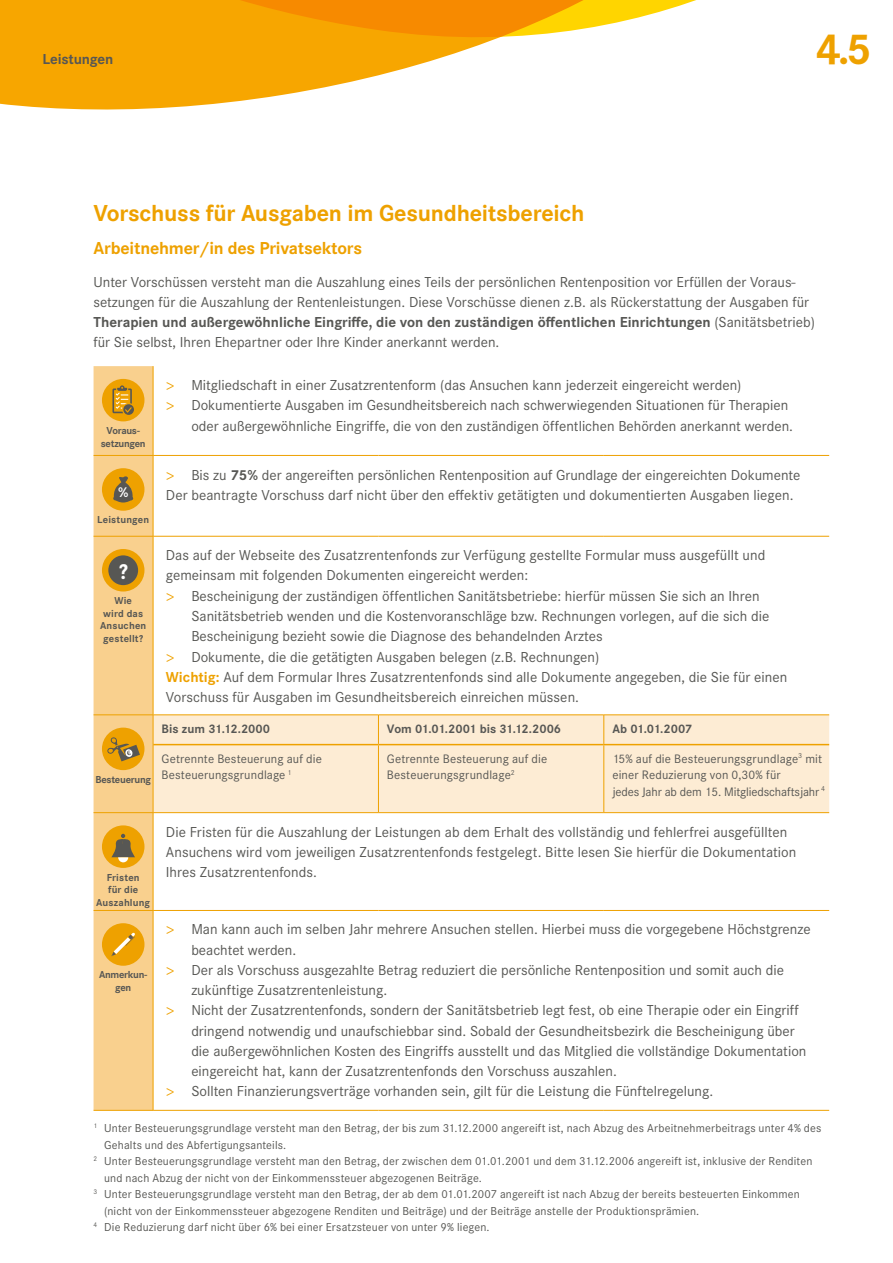
<style>
.page{position:relative;width:893px;height:1263px;background:#fff}
.page>*{position:absolute;margin:0;border:0;box-sizing:border-box;transform-origin:0 0}
.t1{font:700 45px "Corporate S";color:#eea100}
.t2{font:700 24px "Corporate S";letter-spacing:-.01em;color:#eea100}
.t3{font:700 22.5px "Corporate S";color:#fff}
.t4{font:700 18px "Corporate S";letter-spacing:-.01em;color:#eea100}
.t5{font:15px/20.2px "Corporate S";color:#575754}
.t6{font:700 15px "Corporate S";letter-spacing:-.01em;color:#575754}
.t7{font:700 14.55px "Corporate S";color:#fff}
.t8{font:12.75px/16.5px "Corporate S";letter-spacing:.01em;color:#575754}
.t9{font:700 12.75px "Corporate S";letter-spacing:-.015em;color:#575754}
.t10{font:700 12.75px "Corporate S";letter-spacing:.005em;color:#575754}
.t11{font:12px "Corporate S";letter-spacing:.015em;color:#575754}
.t12{font:700 10.5px/12.6px "Corporate S";letter-spacing:.01em;color:#575754;text-align:center}
.t13{font:700 10.5px/12.6px "Corporate S";letter-spacing:-.025em;color:#575754;text-align:center}
.s1{font-weight:700}
.s2{font-family:"Myriad Pro";color:#eea100}
.s3{font-weight:700;color:#eea100}
</style>
<div class="page">
<svg style="left:0;top:74px;width:383px;height:36px;fill:#f7a600"></svg>
<svg style="left:0;top:0;width:696px;height:74px;fill:#f7a600"></svg>
<div style="left:154px;top:716px;width:675px;height:96px;background:#fdecd4"></div>
<hr style="left:153px;top:455px;width:225px;height:1px;background:#eea100">
<hr style="left:378px;top:455px;width:226px;height:1px;background:#eea100">
<hr style="left:604px;top:455px;width:225px;height:1px;background:#eea100">
<hr style="left:153px;top:536px;width:225px;height:1px;background:#eea100">
<hr style="left:378px;top:536px;width:226px;height:1px;background:#eea100">
<hr style="left:604px;top:536px;width:225px;height:1px;background:#eea100">
<hr style="left:153px;top:715px;width:225px;height:1px;background:#eea100">
<hr style="left:378px;top:715px;width:226px;height:1px;background:#eea100">
<svg style="left:378px;top:716px;width:1px;height:28px"></svg>
<hr style="left:604px;top:715px;width:225px;height:1px;background:#eea100">
<svg style="left:604px;top:715px;width:1px;height:29px"></svg>
<hr style="left:378px;top:745px;width:1px;height:67px;background:#eea100">
<hr style="left:604px;top:745px;width:1px;height:67px;background:#eea100">
<hr style="left:153px;top:812px;width:225px;height:1px;background:#eea100">
<hr style="left:378px;top:812px;width:226px;height:1px;background:#eea100">
<hr style="left:604px;top:812px;width:225px;height:1px;background:#eea100">
<hr style="left:153px;top:744px;width:225px;height:1px;background:#eea100">
<hr style="left:378px;top:744px;width:226px;height:1px;background:#eea100">
<hr style="left:604px;top:744px;width:225px;height:1px;background:#eea100">
<hr style="left:153px;top:910px;width:225px;height:1px;background:#eea100">
<hr style="left:378px;top:910px;width:226px;height:1px;background:#eea100">
<hr style="left:604px;top:910px;width:225px;height:1px;background:#eea100">
<hr style="left:94px;top:1110px;width:59px;height:1px;background:#eea100">
<hr style="left:153px;top:1110px;width:225px;height:1px;background:#eea100">
<hr style="left:378px;top:1110px;width:226px;height:1px;background:#eea100">
<hr style="left:604px;top:1110px;width:225px;height:1px;background:#eea100">
<hr style="left:153px;top:366px;width:1px;height:89px;background:#eea100">
<hr style="left:153px;top:456px;width:1px;height:80px;background:#eea100">
<hr style="left:153px;top:536px;width:1px;height:179px;background:#eea100">
<hr style="left:153px;top:715px;width:1px;height:30px;background:#eea100">
<hr style="left:153px;top:745px;width:1px;height:67px;background:#eea100">
<hr style="left:153px;top:813px;width:1px;height:97px;background:#eea100">
<hr style="left:153px;top:911px;width:1px;height:199px;background:#eea100">
<svg style="left:94px;top:366px;width:59px;height:744px"></svg>
<p class="t6" style="left:43px;top:50px;width:72px">Leistungen</p>
<h1 class="t1" style="left:816px;top:23px;width:57px">4.5</h1>
<h2 class="t2" style="left:94px;top:200px;width:492px">Vorschuss für Ausgaben im Gesundheitsbereich</h2>
<p class="t4" style="left:94px;top:237px;width:270px">Arbeitnehmer/in des Privatsektors</p>
<p class="t5" style="left:94px;top:272px;width:723px">Unter Vorschüssen versteht man die Auszahlung eines Teils der persönlichen Rentenposition vor Erfüllen der Voraus&shy;setzungen für die Auszahlung der Rentenleistungen. Diese Vorschüsse dienen z.B. als Rückerstattung der Ausgaben für <span class="s1">Therapien und außergewöhnliche Eingriffe, die von den zuständigen öffentlichen Einrichtungen</span> (Sanitätsbetrieb) für Sie selbst, Ihren Ehepartner oder Ihre Kinder anerkannt werden.</p>
<p class="t13" style="left:101px;top:424px;width:46px">Voraus&shy;setzungen</p>
<p class="t7" style="left:118px;top:484px;width:12px">%</p>
<p class="t12" style="left:97px;top:514px;width:53px">Leistungen</p>
<h3 class="t3" style="left:119px;top:559px;width:11px">?</h3>
<p class="t12" style="left:100px;top:595px;width:48px">Wie<br>wird das<br>Ansuchen gestellt?</p>
<p class="t13" style="left:95px;top:773px;width:57px">Besteuerung</p>
<p class="t12" style="left:96px;top:871px;width:55px">Fristen<br>für die<br>Auszahlung</p>
<p class="t5" style="left:166px;top:375px;width:577px"><span class="s2">&gt;</span> Mitgliedschaft in einer Zusatzrentenform (das Ansuchen kann jederzeit eingereicht werden)</p>
<p class="t5" style="left:166px;top:395px;width:624px"><span class="s2">&gt;</span> Dokumentierte Ausgaben im Gesundheitsbereich nach schwerwiegenden Situationen für Therapien</p>
<p class="t5" style="left:191px;top:416px;width:603px">oder außergewöhnliche Eingriffe, die von den zuständigen öffentlichen Behörden anerkannt werden.</p>
<p class="t5" style="left:166px;top:464px;width:636px"><span class="s2">&gt;</span> Bis zu <span class="s1">75%</span> der angereiften persönlichen Rentenposition auf Grundlage der eingereichten Dokumente<br>Der beantragte Vorschuss darf nicht über den effektiv getätigten und dokumentierten Ausgaben liegen.</p>
<p class="t5" style="left:166px;top:545px;width:601px">Das auf der Webseite des Zusatzrentenfonds zur Verfügung gestellte Formular muss ausgefüllt und</p>
<p class="t5" style="left:166px;top:565px;width:364px">gemeinsam mit folgenden Dokumenten eingereicht werden:</p>
<p class="t5" style="left:166px;top:586px;width:595px"><span class="s2">&gt;</span> Bescheinigung der zuständigen öffentlichen Sanitätsbetriebe: hierfür müssen Sie sich an Ihren</p>
<p class="t5" style="left:191px;top:606px;width:579px">Sanitätsbetrieb wenden und die Kostenvoranschläge bzw. Rechnungen vorlegen, auf die sich die</p>
<p class="t5" style="left:191px;top:626px;width:413px">Bescheinigung bezieht sowie die Diagnose des behandelnden Arztes</p>
<p class="t5" style="left:166px;top:646px;width:435px"><span class="s2">&gt;</span> Dokumente, die die getätigten Ausgaben belegen (z.B. Rechnungen)</p>
<p class="t5" style="left:166px;top:667px;width:623px"><span class="s3">Wichtig:</span> Auf dem Formular Ihres Zusatzrentenfonds sind alle Dokumente angegeben, die Sie für einen</p>
<p class="t5" style="left:166px;top:687px;width:415px">Vorschuss für Ausgaben im Gesundheitsbereich einreichen müssen.</p>
<p class="t10" style="left:162px;top:721px;width:110px">Bis zum 31.12.2000</p>
<p class="t9" style="left:387px;top:721px;width:176px">Vom 01.01.2001 bis 31.12.2006</p>
<p class="t9" style="left:612px;top:721px;width:81px">Ab 01.01.2007</p>
<p class="t8" style="left:162px;top:750px;width:162px">Getrennte Besteuerung auf die<br>Besteuerungsgrundlage <sup>1</sup></p>
<p class="t8" style="left:387px;top:750px;width:162px">Getrennte Besteuerung auf die<br>Besteuerungsgrundlage<sup>2</sup></p>
<p class="t8" style="left:612px;top:750px;width:214px">15% auf die Besteuerungsgrundlage<sup>3</sup> mit einer Reduzierung von 0,30% für<br>jedes Jahr ab dem 15. Mitgliedschaftsjahr <sup>4</sup></p>
<p class="t5" style="left:166px;top:822px;width:632px">Die Fristen für die Auszahlung der Leistungen ab dem Erhalt des vollständig und fehlerfrei ausgefüllten<br>Ansuchens wird vom jeweiligen Zusatzrentenfonds festgelegt. Bitte lesen Sie hierfür die Dokumentation<br>Ihres Zusatzrentenfonds.</p>
<p class="t5" style="left:166px;top:919px;width:646px"><span class="s2">&gt;</span> Man kann auch im selben Jahr mehrere Ansuchen stellen. Hierbei muss die vorgegebene Höchstgrenze</p>
<p class="t5" style="left:191px;top:940px;width:106px">beachtet werden.</p>
<p class="t5" style="left:166px;top:960px;width:620px"><span class="s2">&gt;</span> Der als Vorschuss ausgezahlte Betrag reduziert die persönliche Rentenposition und somit auch die</p>
<p class="t5" style="left:191px;top:980px;width:197px">zukünftige Zusatzrentenleistung.</p>
<p class="t5" style="left:166px;top:1000px;width:634px"><span class="s2">&gt;</span> Nicht der Zusatzrentenfonds, sondern der Sanitätsbetrieb legt fest, ob eine Therapie oder ein Eingriff</p>
<p class="t5" style="left:191px;top:1021px;width:605px">dringend notwendig und unaufschiebbar sind. Sobald der Gesundheitsbezirk die Bescheinigung über</p>
<p class="t5" style="left:191px;top:1041px;width:617px">die außergewöhnlichen Kosten des Eingriffs ausstellt und das Mitglied die vollständige Dokumentation</p>
<p class="t5" style="left:191px;top:1061px;width:427px">eingereicht hat, kann der Zusatzrentenfonds den Vorschuss auszahlen.</p>
<p class="t5" style="left:166px;top:1081px;width:549px"><span class="s2">&gt;</span> Sollten Finanzierungsverträge vorhanden sein, gilt für die Leistung die Fünftelregelung.</p>
<p class="t11" style="left:94px;top:1121px;width:729px"><sup>1</sup> Unter Besteuerungsgrundlage versteht man den Betrag, der bis zum 31.12.2000 angereift ist, nach Abzug des Arbeitnehmerbeitrags unter 4% des</p>
<p class="t11" style="left:104px;top:1138px;width:184px">Gehalts und des Abfertigungsanteils.</p>
<p class="t11" style="left:94px;top:1154px;width:720px"><sup>2</sup> Unter Besteuerungsgrundlage versteht man den Betrag, der zwischen dem 01.01.2001 und dem 31.12.2006 angereift ist, inklusive der Renditen</p>
<p class="t11" style="left:104px;top:1171px;width:379px">und nach Abzug der nicht von der Einkommenssteuer abgezogenen Beiträge.</p>
<p class="t11" style="left:94px;top:1187px;width:708px"><sup>3</sup> Unter Besteuerungsgrundlage versteht man den Betrag, der ab dem 01.01.2007 angereift ist nach Abzug der bereits besteuerten Einkommen</p>
<p class="t11" style="left:104px;top:1204px;width:597px">(nicht von der Einkommenssteuer abgezogene Renditen und Beiträge) und der Beiträge anstelle der Produktionsprämien.</p>
<p class="t11" style="left:94px;top:1220px;width:398px"><sup>4</sup> Die Reduzierung darf nicht über 6% bei einer Ersatzsteuer von unter 9% liegen.</p>
<p class="t13" style="left:99px;top:969px;width:50px">Anmerkun&shy;gen</p>
</div>
